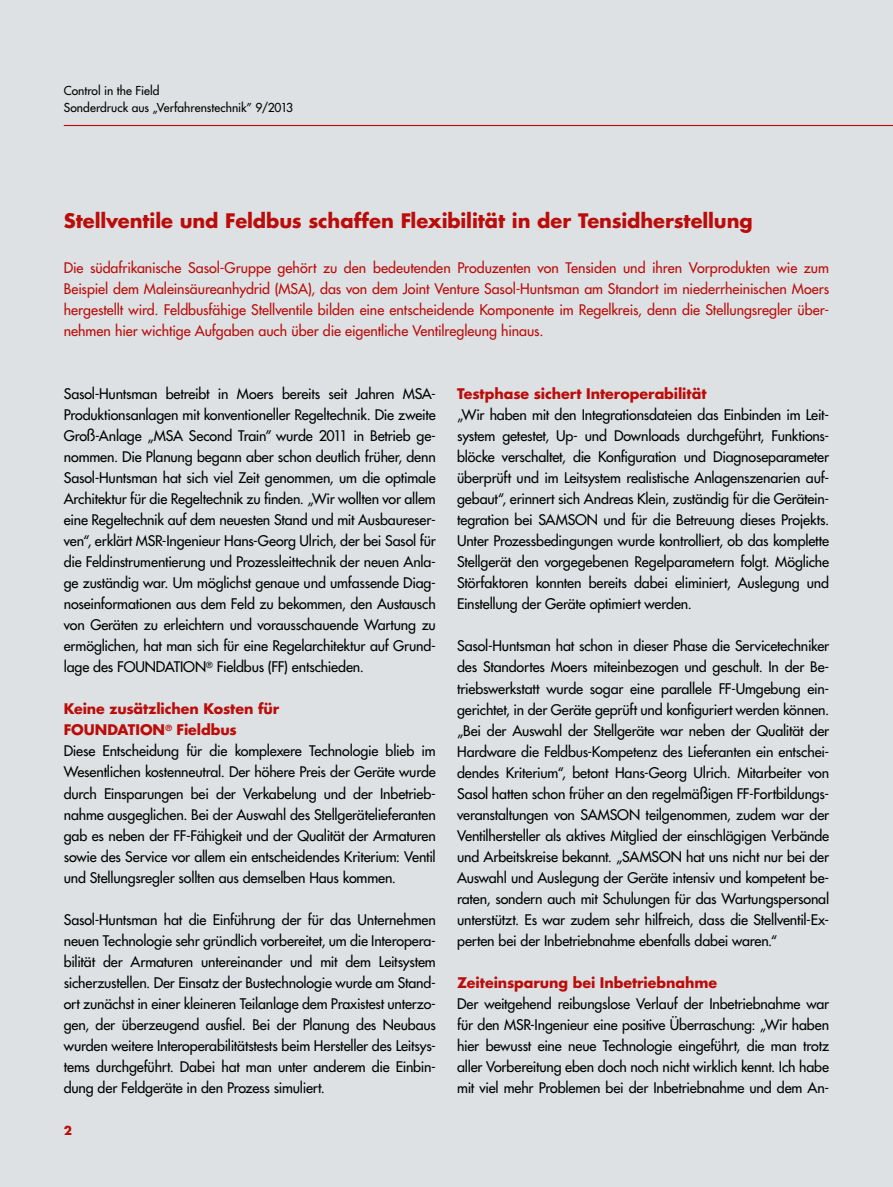
<style>
.page{position:relative;width:893px;height:1187px;background:#fff}
.page>*{position:absolute;margin:0;border:0;box-sizing:border-box;transform-origin:0 0}
.t1{font:700 19.5px "Futura";letter-spacing:-.005em;color:#bb0c0a}
.t2{font:14.25px/21px "Futura";letter-spacing:-.01em;color:#000;text-align:justify}
.t3{font:14.25px/21px "Futura";color:#bb0c0a;text-align:justify}
.t4{font:700 14.25px "Futura";letter-spacing:-.005em;color:#bb0c0a}
.t5{font:12px/16.5px "Futura";letter-spacing:.005em;color:#000}
.t6{font:700 12px "Futura";color:#bb0c0a}
.s1{font-weight:700;color:#bb0c0a}
</style>
<div class="page">
<div style="left:0;top:0;width:893px;height:1186px;background:#dde1e3"></div>
<hr style="left:64px;top:125px;width:829px;height:1px;background:#bb0c0a">
<p class="t5" style="left:64px;top:82px;width:231px">Control in the Field<br>Sonderdruck aus „Verfahrenstechnik” 9/2013</p>
<h1 class="t1" style="left:64px;top:207px;width:690px">Stellventile und Feldbus schaffen Flexibilität in der Tensidherstellung</h1>
<p class="t3" style="left:64px;top:257px;width:767px">Die südafrikanische Sasol-Gruppe gehört zu den bedeutenden Produzenten von Tensiden und ihren Vorprodukten wie zum Beispiel dem Maleinsäureanhydrid (MSA), das von dem Joint Venture Sasol-Huntsman am Standort im niederrheinischen Moers hergestellt wird. Feldbusfähige Stellventile bilden eine entscheidende Komponente im Regelkreis, denn die Stellungsregler über&shy;nehmen hier wichtige Aufgaben auch über die eigentliche Ventilregleung hinaus.</p>
<p class="t2" style="left:64px;top:383px;width:374px">Sasol-Huntsman betreibt in Moers bereits seit Jahren MSA-Produktionsanlagen mit konventioneller Regeltechnik. Die zweite Groß-Anlage „MSA Second Train”‟wurde 2011 in Betrieb ge&shy;nommen. Die Planung begann aber schon deutlich früher, denn Sasol-Huntsman hat sich viel Zeit genommen, um die optimale Architektur für die Regeltechnik zu finden. „Wir wollten vor allem eine Regeltechnik auf dem neuesten Stand und mit Ausbaureser&shy;ven“, erklärt MSR-Ingenieur Hans-Georg Ulrich, der bei Sasol für die Feldinstrumentierung und Prozessleittechnik der neuen Anla&shy;ge zuständig war. Um möglichst genaue und umfassende Diag&shy;noseinformationen aus dem Feld zu bekommen, den Austausch von Geräten zu erleichtern und vorausschauende Wartung zu ermöglichen, hat man sich für eine Regelarchitektur auf Grund&shy;lage des FOUNDATION<sup>®</sup> Fieldbus (FF) entschieden.</p>
<p class="t2" style="left:64px;top:698px;width:374px;text-align:left"><span class="s1">Keine zusätzlichen Kosten für<br>FOUNDATION</span><sup>®</sup> <span class="s1">Fieldbus<br></span>Diese Entscheidung für die komplexere Technologie blieb im Wesentlichen kostenneutral. Der höhere Preis der Geräte wurde durch Einsparungen bei der Verkabelung und der Inbetrieb&shy;nahme ausgeglichen. Bei der Auswahl des Stellgerätelieferanten gab es neben der FF-Fähigkeit und der Qualität der Armaturen sowie des Service vor allem ein entscheidendes Kriterium: Ventil und Stellungsregler sollten aus demselben Haus kommen.</p>
<p class="t2" style="left:64px;top:908px;width:374px">Sasol-Huntsman hat die Einführung der für das Unternehmen neuen Technologie sehr gründlich vorbereitet, um die Interopera&shy;bilität der Armaturen untereinander und mit dem Leitsystem sicherzustellen. Der Einsatz der Bustechnologie wurde am Stand&shy;ort zunächst in einer kleineren Teilanlage dem Praxistest unterzo&shy;gen, der überzeugend ausfiel. Bei der Planung des Neubaus wurden weitere Interoperabilitätstests beim Hersteller des Leitsys&shy;tems durchgeführt. Dabei hat man unter anderem die Einbin&shy;dung der Feldgeräte in den Prozess simuliert.</p>
<p class="t6" style="left:64px;top:1121px;width:10px">2</p>
<p class="t4" style="left:457px;top:384px;width:251px">Testphase sichert Interoperabilität</p>
<p class="t2" style="left:457px;top:404px;width:374px">„Wir haben mit den Integrationsdateien das Einbinden im Leit&shy;system getestet, Up- und Downloads durchgeführt, Funktions&shy;blöcke verschaltet, die Konfiguration und Diagnoseparameter überprüft und im Leitsystem realistische Anlagenszenarien auf&shy;gebaut“, erinnert sich Andreas Klein, zuständig für die Gerätein&shy;tegration bei SAMSON und für die Betreuung dieses Projekts.<br>Unter Prozessbedingungen wurde kontrolliert, ob das komplette Stellgerät den vorgegebenen Regelparametern folgt. Mögliche Störfaktoren konnten bereits dabei eliminiert, Auslegung und Einstellung der Geräte optimiert werden.</p>
<p class="t2" style="left:457px;top:635px;width:374px">Sasol-Huntsman hat schon in dieser Phase die Servicetechniker des Standortes Moers miteinbezogen und geschult. In der Be&shy;triebswerkstatt wurde sogar eine parallele FF-Umgebung ein&shy;gerichtet, in der Geräte geprüft und konfiguriert werden können. „Bei der Auswahl der Stellgeräte war neben der Qualität der Hardware die Feldbus-Kompetenz des Lieferanten ein entschei&shy;dendes Kriterium“, betont Hans-Georg Ulrich. Mitarbeiter von Sasol hatten schon früher an den regelmäßigen FF-Fortbildungs&shy;veranstaltungen von SAMSON teilgenommen, zudem war der Ventilhersteller als aktives Mitglied der einschlägigen Verbände und Arbeitskreise bekannt. „SAMSON hat uns nicht nur bei der Auswahl und Auslegung der Geräte intensiv und kompetent be&shy;raten, sondern auch mit Schulungen für das Wartungspersonal unterstützt. Es war zudem sehr hilfreich, dass die Stellventil-Ex&shy;perten bei der Inbetriebnahme ebenfalls dabei waren.“</p>
<p class="t4" style="left:457px;top:972px;width:261px">Zeiteinsparung bei Inbetriebnahme</p>
<p class="t2" style="left:457px;top:992px;width:374px">Der weitgehend reibungslose Verlauf der Inbetriebnahme war für den MSR-Ingenieur eine positive Überraschung: „Wir haben hier bewusst eine neue Technologie eingeführt, die man trotz aller Vorbereitung eben doch noch nicht wirklich kennt. Ich habe mit viel mehr Problemen bei der Inbetriebnahme und dem An-</p>
</div>
